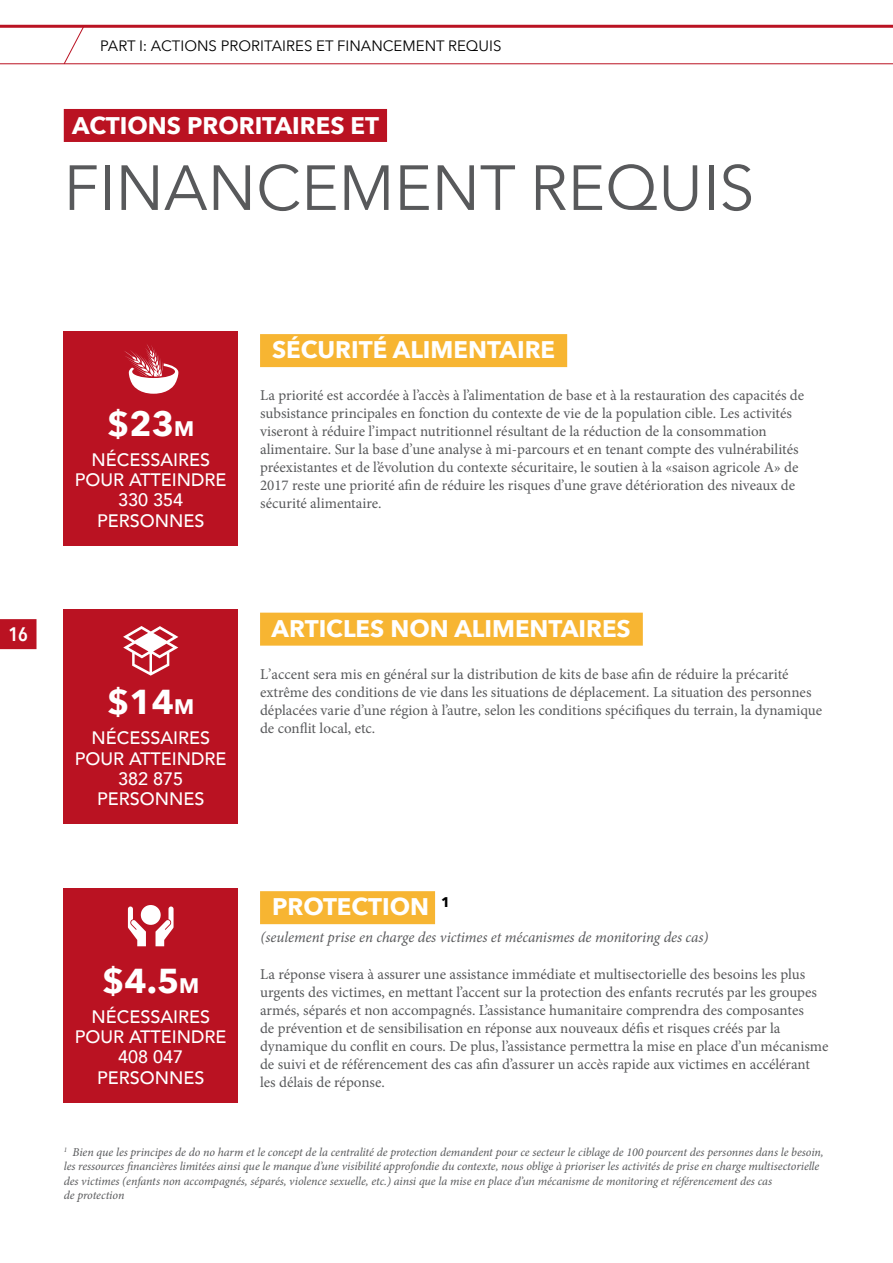
<style>
.page{position:relative;width:893px;height:1263px;background:#fff}
.page>*{position:absolute;margin:0;border:0;box-sizing:border-box;transform-origin:0 0}
.t1{font:63px "Avenir Next";color:#58595b}
.t2{font:700 34.5px "Avenir Next";color:#fff}
.t3{font:700 24px "Avenir Next";color:#fff}
.t4{font:600 19.5px "Avenir Next Condensed";color:#fff}
.t5{font:500 18px/20.2px "Avenir";color:#fff;text-align:center}
.t6{font:15px/18px "Minion Pro";color:#58595b}
.t7{font:italic 15px "Minion Pro";letter-spacing:-.005em;color:#58595b}
.t8{font:15px "Avenir Next";color:#000}
.t9{font:italic 12px/14.4px "Minion Pro";letter-spacing:-.005em;color:#58595b}
.s1{font-size:21px}
</style>
<div class="page">
<div style="left:0;top:619px;width:37px;height:30px;background:#ba1222"></div>
<hr style="left:0;top:63px;width:893px;height:1px;background:#ba1222">
<hr style="left:0;top:25px;width:893px;height:3px;background:#ba1222">
<svg style="left:63px;top:27px;width:22px;height:38px"></svg>
<div style="left:64px;top:109px;width:323px;height:33px;background:#ba1222"></div>
<div style="left:260px;top:334px;width:307px;height:33px;background:#f7b532"></div>
<div style="left:63px;top:331px;width:175px;height:215px;background:#ba1222"></div>
<svg style="left:124px;top:344px;width:54px;height:50px"></svg>
<div style="left:260px;top:613px;width:383px;height:33px;background:#f7b532"></div>
<div style="left:63px;top:609px;width:175px;height:215px;background:#ba1222"></div>
<svg style="left:123px;top:626px;width:55px;height:50px"></svg>
<div style="left:260px;top:891px;width:175px;height:33px;background:#f7b532"></div>
<div style="left:63px;top:888px;width:175px;height:215px;background:#ba1222"></div>
<svg style="left:128px;top:905px;width:46px;height:41px"></svg>
<p class="t8" style="left:100px;top:33px;width:403px">PART I: aCTIONs PRORITAIRES ET FINANCEMENT REQUIS</p>
<h3 class="t3" style="left:72px;top:105px;width:308px">ACTIONS PRORITAIRES ET</h3>
<h1 class="t1" style="left:64px;top:135px;width:692px">FINANCEMENT REQUIS</h1>
<h3 class="t4" style="left:9px;top:617px;width:21px">16</h3>
<h2 class="t2" style="left:107px;top:394px;width:88px">$23<span class="s1">M</span></h2>
<p class="t5" style="left:75px;top:448px;width:153px">NÉCESSAIRES<br>POUR ATTEINDRE<br>330 354<br>PERSONNES</p>
<h3 class="t3" style="left:272px;top:329px;width:285px">SÉCURITÉ ALIMENTAIRE</h3>
<p class="t6" style="left:260px;top:386px;width:546px">La priorité est accordée à l’accès à l’alimentation de base et à la restauration des capacités de subsistance principales en fonction du contexte de vie de la population cible. Les activités viseront à réduire l’impact nutritionnel résultant de la réduction de la consommation alimentaire. Sur la base d’une analyse à mi-parcours et en tenant compte des vulnérabilités préexistantes et de l’évolution du contexte sécuritaire, le soutien à la «saison agricole A» de 2017 reste une priorité afin de réduire les risques d’une grave détérioration des niveaux de sécurité alimentaire.</p>
<h2 class="t2" style="left:107px;top:672px;width:88px">$14<span class="s1">M</span></h2>
<p class="t5" style="left:75px;top:727px;width:153px">NÉCESSAIRES<br>POUR ATTEINDRE<br>382 875<br>PERSONNES</p>
<h3 class="t3" style="left:272px;top:607px;width:361px">ARTICLES NON ALIMENTAIRES</h3>
<p class="t6" style="left:260px;top:665px;width:564px">L’accent sera mis en général sur la distribution de kits de base afin de réduire la précarité extrême des conditions de vie dans les situations de déplacement. La situation des personnes déplacées varie d’une région à l’autre, selon les conditions spécifiques du terrain, la dynamique de conflit local, etc.</p>
<h2 class="t2" style="left:102px;top:951px;width:99px">$4.5<span class="s1">M</span></h2>
<p class="t5" style="left:75px;top:1005px;width:153px">NÉCESSAIRES<br>POUR ATTEINDRE<br>408 047<br>PERSONNES</p>
<h3 class="t3" style="left:272px;top:886px;width:180px">PROTECTION <sup>1</sup></h3>
<p class="t7" style="left:260px;top:927px;width:450px">(seulement prise en charge des victimes et mécanismes de monitoring des cas)</p>
<p class="t6" style="left:260px;top:965px;width:570px">La réponse visera à assurer une assistance immédiate et multisectorielle des besoins les plus urgents des victimes, en mettant l’accent sur la protection des enfants recrutés par les groupes armés, séparés et non accompagnés. L’assistance humanitaire comprendra des composantes<br>de prévention et de sensibilisation en réponse aux nouveaux défis et risques créés par la dynamique du conflit en cours. De plus, l’assistance permettra la mise en place d’un mécanisme de suivi et de référencement des cas afin d’assurer un accès rapide aux victimes en accélérant les délais de réponse.</p>
<p class="t9" style="left:64px;top:1145px;width:761px"><sup>1</sup> Bien que les principes de do no harm et le concept de la centralité de protection demandent pour ce secteur le ciblage de 100 pourcent des personnes dans le besoin, les ressources financières limitées ainsi que le manque d’une visibilité approfondie du contexte, nous oblige à prioriser les activités de prise en charge multisectorielle des victimes (enfants non accompagnés, séparés, violence sexuelle, etc.) ainsi que la mise en place d’un mécanisme de monitoring et référencement des cas<br>de protection</p>
</div>
